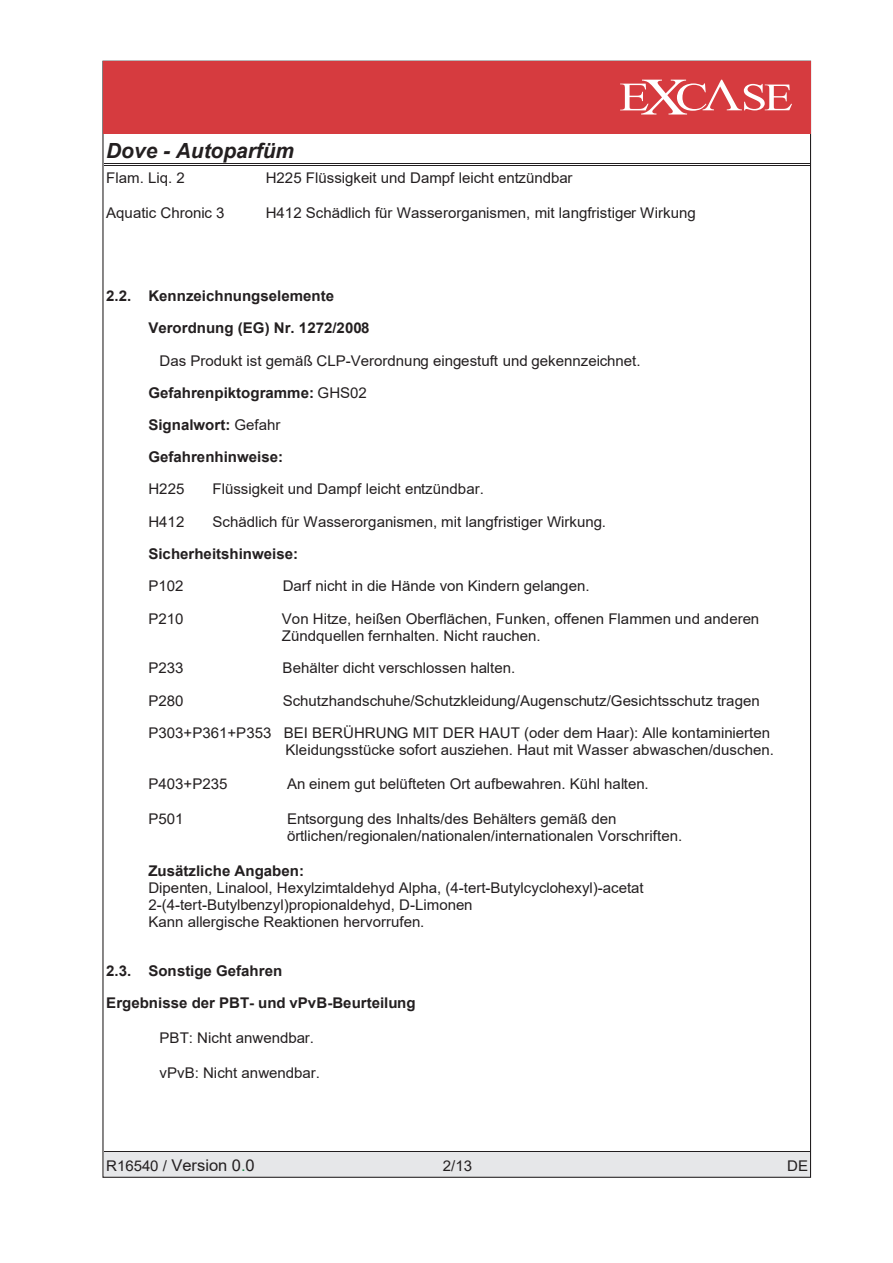
<style>
.page{position:relative;width:893px;height:1263px;background:#fff}
.page>*{position:absolute;margin:0;border:0;box-sizing:border-box;transform-origin:0 0}
.t1{font:italic 700 20.85px "Arial";color:#231f20}
.t2{font:16.2px "Arial";color:#231f20}
.t3{font:14.7px/17.2px "Arial";color:#231f20}
.t4{font:700 14.7px/32.1px "Arial";color:#231f20}
.s1{font-weight:400}
.s2{font-size:14.7px}
.s3{color:#118641}
</style>
<div class="page">
<hr style="left:104px;top:165px;width:706px;height:1px;background:#231f20">
<hr style="left:104px;top:163px;width:706px;height:1px;background:#231f20">
<div style="left:104px;top:1152px;width:706px;height:24px;background:#e6e7e9"></div>
<hr style="left:104px;top:1151px;width:706px;height:1px;background:#231f20">
<div style="left:103px;top:61px;width:707px;height:72px;background:#d63b3f"></div>
<svg style="left:620px;top:80px;width:172px;height:34px"></svg>
<h1 class="t1" style="left:106px;top:137px;width:189px">Dove - Autoparfüm</h1>
<p class="t3" style="left:106px;top:169px;width:80px">Flam. Liq. 2</p>
<p class="t3" style="left:266px;top:169px;width:308px">H225 Flüssigkeit und Dampf leicht entzündbar</p>
<p class="t3" style="left:106px;top:204px;width:120px">Aquatic Chronic 3</p>
<p class="t3" style="left:266px;top:204px;width:432px">H412 Schädlich für Wasserorganismen, mit langfristiger Wirkung</p>
<p class="t4" style="left:148px;top:280px;width:223px;text-indent:-42px">2.2. Kennzeichnungselemente<br>Verordnung (EG) Nr. 1272/2008</p>
<p class="t3" style="left:160px;top:352px;width:483px">Das Produkt ist gemäß CLP-Verordnung eingestuft und gekennzeichnet.</p>
<p class="t4" style="left:148px;top:377px;width:220px">Gefahrenpiktogramme: <span class="s1">GHS02<br></span>Signalwort: <span class="s1">Gefahr</span></p>
<p class="t4" style="left:148px;top:442px;width:136px">Gefahrenhinweise:</p>
<p class="t3" style="left:148px;top:480px;width:37px">H225</p>
<p class="t3" style="left:212px;top:480px;width:273px">Flüssigkeit und Dampf leicht entzündbar.</p>
<p class="t3" style="left:148px;top:513px;width:37px">H412</p>
<p class="t3" style="left:212px;top:513px;width:395px">Schädlich für Wasserorganismen, mit langfristiger Wirkung.</p>
<p class="t4" style="left:148px;top:538px;width:151px">Sicherheitshinweise:</p>
<p class="t3" style="left:148px;top:577px;width:37px">P102</p>
<p class="t3" style="left:283px;top:577px;width:308px">Darf nicht in die Hände von Kindern gelangen.</p>
<p class="t3" style="left:148px;top:610px;width:37px">P210</p>
<p class="t3" style="left:282px;top:610px;width:479px">Von Hitze, heißen Oberflächen, Funken, offenen Flammen und anderen<br>Zündquellen fernhalten. Nicht rauchen.</p>
<p class="t3" style="left:148px;top:659px;width:37px">P233</p>
<p class="t3" style="left:283px;top:659px;width:234px">Behälter dicht verschlossen halten.</p>
<p class="t3" style="left:148px;top:691px;width:37px">P280</p>
<p class="t3" style="left:148px;top:684px;width:623px;line-height:32.1px;text-indent:134px">Schutzhandschuhe/Schutzkleidung/Augenschutz/Gesichtsschutz tragen<br>P303+P361+P353 BEI BERÜHRUNG MIT DER HAUT (oder dem Haar): Alle kontaminierten</p>
<p class="t3" style="left:286px;top:741px;width:490px">Kleidungsstücke sofort ausziehen. Haut mit Wasser abwaschen/duschen.</p>
<p class="t3" style="left:148px;top:775px;width:81px">P403+P235</p>
<p class="t3" style="left:287px;top:775px;width:363px">An einem gut belüfteten Ort aufbewahren. Kühl halten.</p>
<p class="t3" style="left:148px;top:810px;width:37px">P501</p>
<p class="t3" style="left:287px;top:810px;width:397px">Entsorgung des Inhalts/des Behälters gemäß den örtlichen/regionalen/nationalen/internationalen Vorschriften.</p>
<p class="t4" style="left:148px;top:855px;width:157px">Zusätzliche Angaben:</p>
<p class="t3" style="left:148px;top:879px;width:497px">Dipenten, Linalool, Hexylzimtaldehyd Alpha, (4-tert-Butylcyclohexyl)-acetat<br>2-(4-tert-Butylbenzyl)propionaldehyd, D-Limonen<br>Kann allergische Reaktionen hervorrufen.</p>
<p class="t4" style="left:106px;top:955px;width:311px">2.3. Sonstige Gefahren<br>Ergebnisse der PBT- und vPvB-Beurteilung</p>
<p class="t3" style="left:160px;top:1029px;width:156px">PBT: Nicht anwendbar.</p>
<p class="t3" style="left:160px;top:1064px;width:162px">vPvB: Nicht anwendbar.</p>
<p class="t2" style="left:106px;top:1154px;width:150px"><span class="s2">R16540 /</span> Version 0<span class="s3">.</span>0</p>
<p class="t3" style="left:443px;top:1156px;width:31px">2/13</p>
<p class="t3" style="left:787px;top:1156px;width:22px">DE</p>
</div>
